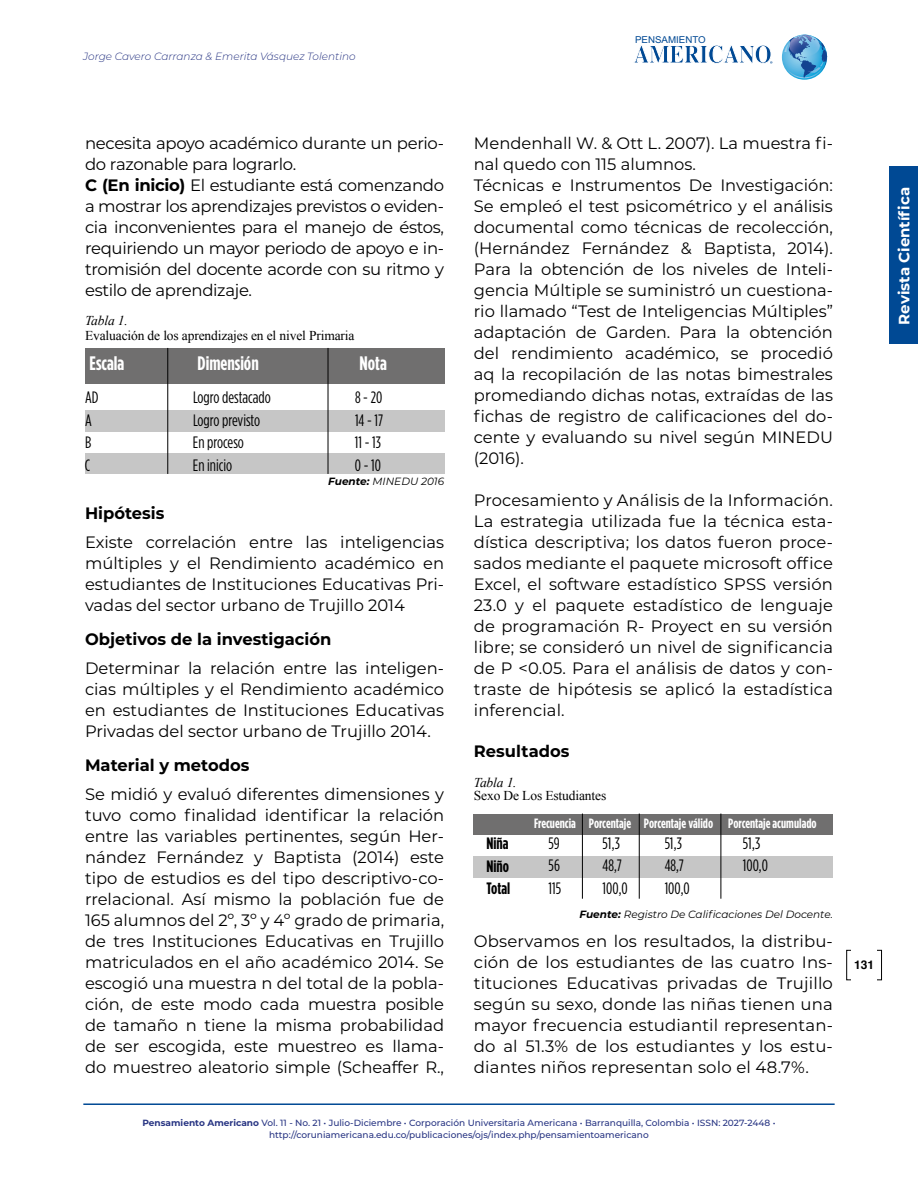
<style>
.page{position:relative;width:918px;height:1188px;background:#fff}
.page>*{position:absolute;margin:0;border:0;box-sizing:border-box;transform-origin:0 0}
.t1{font:700 19.5px "Gotham Condensed";color:#fff}
.t2{font:16.5px/21px "Montserrat";color:#000;text-align:justify}
.t3{font:16.5px/21px "Montserrat";letter-spacing:-.02em;color:#000}
.t4{font:16.5px "Gotham Condensed";color:#000}
.t5{font:700 16.5px "Montserrat";color:#000}
.t6{font:700 16.5px/22.5px "Gotham Condensed";color:#000;text-align:justify}
.t7{font:700 15px "Montserrat";color:#fff}
.t8{font:13.5px "Times New Roman";letter-spacing:-.01em;color:#000}
.t9{font:700 13.5px "Gotham Condensed";color:#fff}
.t10{font:italic 13.5px "Times New Roman";letter-spacing:-.01em;color:#000}
.t11{font:700 12px "Helvetica";color:#000}
.t12{font:italic 10.5px "Montserrat";color:#000}
.t13{font:italic 300 10.5px "Montserrat";color:#283583}
.t14{font:9.45px "Arial";color:#004994}
.t15{font:500 9px/12px "Montserrat";color:#283583;text-align:center}
.s1{font-weight:700}
</style>
<div class="page">
<div style="left:846px;top:950px;width:36px;height:30px;border:1px solid #000"></div>
<div style="left:851px;top:949px;width:26px;height:32px;background:#fff"></div>
<svg style="left:782px;top:35px;width:45px;height:45px"></svg>
<svg style="left:634px;top:45px;width:138px;height:19px"></svg>
<hr style="left:83px;top:1103px;width:752px;height:2px;background:#004994">
<div style="left:890px;top:167px;width:28px;height:177px;background:#004994"></div>
<div style="left:85px;top:410px;width:359px;height:22px;background:#c6c6c6"></div>
<div style="left:85px;top:453px;width:359px;height:21px;background:#c6c6c6"></div>
<div style="left:85px;top:348px;width:359px;height:36px;background:#706f6f"></div>
<hr style="left:168px;top:348px;width:1px;height:126px;background:#000">
<hr style="left:328px;top:348px;width:1px;height:126px;background:#000">
<div style="left:474px;top:856px;width:359px;height:22px;background:#c6c6c6"></div>
<div style="left:474px;top:814px;width:359px;height:20px;background:#706f6f"></div>
<hr style="left:721px;top:814px;width:1px;height:85px;background:#000">
<hr style="left:639px;top:814px;width:1px;height:85px;background:#000">
<hr style="left:582px;top:814px;width:1px;height:85px;background:#000">
<p class="t13" style="left:83px;top:49px;width:274px">Jorge Cavero Carranza &amp; Emerita Vásquez Tolentino</p>
<p class="t14" style="left:635px;top:34px;width:72px">PENSAMIENTO</p>
<p class="t3" style="left:85px;top:132px;width:361px">necesita apoyo académico durante un perio&shy;do razonable para lograrlo.<br><span class="s1">C (En inicio)</span> El estudiante está comenzando a mostrar los aprendizajes previstos o eviden&shy;cia inconvenientes para el manejo de éstos, requiriendo un mayor periodo de apoyo e in&shy;tromisión del docente acorde con su ritmo y estilo de aprendizaje.</p>
<p class="t10" style="left:85px;top:311px;width:44px">Tabla 1.</p>
<p class="t8" style="left:85px;top:326px;width:271px">Evaluación de los aprendizajes en el nivel Primaria</p>
<p class="t1" style="left:90px;top:352px;width:36px">Escala</p>
<p class="t1" style="left:198px;top:352px;width:63px">Dimensión</p>
<p class="t1" style="left:360px;top:352px;width:29px">Nota</p>
<p class="t4" style="left:85px;top:388px;width:15px">AD</p>
<p class="t4" style="left:193px;top:388px;width:79px">Logro destacado</p>
<p class="t4" style="left:355px;top:388px;width:29px">8 - 20</p>
<p class="t4" style="left:85px;top:410px;width:8px">A</p>
<p class="t4" style="left:193px;top:410px;width:69px">Logro previsto</p>
<p class="t4" style="left:355px;top:410px;width:30px">14 - 17</p>
<p class="t4" style="left:85px;top:433px;width:8px">B</p>
<p class="t4" style="left:193px;top:433px;width:53px">En proceso</p>
<p class="t4" style="left:355px;top:433px;width:28px">11 - 13</p>
<p class="t4" style="left:85px;top:455px;width:7px">C</p>
<p class="t4" style="left:193px;top:455px;width:41px">En inicio</p>
<p class="t4" style="left:355px;top:455px;width:28px">0 - 10</p>
<p class="t12" style="left:328px;top:474px;width:117px"><span class="s1">Fuente:</span> MINEDU 2016</p>
<p class="t5" style="left:85px;top:501px;width:81px">Hipótesis</p>
<p class="t2" style="left:85px;top:531px;width:361px">Existe correlación entre las inteligencias múltiples y el Rendimiento académico en estudiantes de Instituciones Educativas Pri&shy;vadas del sector urbano de Trujillo 2014</p>
<p class="t5" style="left:85px;top:627px;width:248px">Objetivos de la investigación</p>
<p class="t2" style="left:85px;top:657px;width:361px">Determinar la relación entre las inteligen&shy;cias múltiples y el Rendimiento académico en estudiantes de Instituciones Educativas Privadas del sector urbano de Trujillo 2014.</p>
<p class="t5" style="left:85px;top:753px;width:166px">Material y metodos</p>
<p class="t2" style="left:85px;top:783px;width:361px">Se midió y evaluó diferentes dimensiones y tuvo como finalidad identificar la relación entre las variables pertinentes, según Her&shy;nández Fernández y Baptista (2014) este tipo de estudios es del tipo descriptivo-co&shy;rrelacional. Así mismo la población fue de 165 alumnos del 2º, 3º y 4º grado de primaria, de tres Instituciones Educativas en Trujillo matriculados en el año académico 2014. Se escogió una muestra n del total de la pobla&shy;ción, de este modo cada muestra posible de tamaño n tiene la misma probabilidad de ser escogida, este muestreo es llama&shy;do muestreo aleatorio simple (Scheaffer R.,</p>
<p class="t2" style="left:474px;top:132px;width:361px;text-align:left">Mendenhall W. &amp; Ott L. 2007). La muestra fi&shy;nal quedo con 115 alumnos.<br>Técnicas e Instrumentos De Investigación:<br>Se empleó el test psicométrico y el análisis documental como técnicas de recolección, (Hernández Fernández &amp; Baptista, 2014).<br>Para la obtención de los niveles de Inteli&shy;gencia Múltiple se suministró un cuestiona&shy;rio llamado “Test de Inteligencias Múltiples” adaptación de Garden. Para la obtención del rendimiento académico, se procedió aq la recopilación de las notas bimestrales promediando dichas notas, extraídas de las fichas de registro de calificaciones del do&shy;cente y evaluando su nivel según MINEDU (2016).</p>
<p class="t2" style="left:474px;top:489px;width:361px">Procesamiento y Análisis de la Información.<br>La estrategia utilizada fue la técnica esta&shy;dística descriptiva; los datos fueron proce&shy;sados mediante el paquete microsoft office Excel, el software estadístico SPSS versión 23.0 y el paquete estadístico de lenguaje de programación R- Proyect en su versión libre; se consideró un nivel de significancia de P &lt;0.05. Para el análisis de datos y con&shy;traste de hipótesis se aplicó la estadística inferencial.</p>
<p class="t5" style="left:474px;top:739px;width:97px">Resultados</p>
<p class="t10" style="left:474px;top:773px;width:44px">Tabla 1.</p>
<p class="t8" style="left:474px;top:787px;width:134px">Sexo De Los Estudiantes</p>
<p class="t6" style="left:486px;top:832px;width:25px">Niña Niño Total</p>
<p class="t9" style="left:534px;top:815px;width:284px">Frecuencia Porcentaje Porcentaje válido Porcentaje acumulado</p>
<p class="t4" style="left:549px;top:834px;width:13px">59</p>
<p class="t4" style="left:603px;top:834px;width:19px">51,3</p>
<p class="t4" style="left:665px;top:834px;width:19px">51,3</p>
<p class="t4" style="left:743px;top:834px;width:19px">51,3</p>
<p class="t4" style="left:549px;top:856px;width:13px">56</p>
<p class="t4" style="left:603px;top:856px;width:21px">48,7</p>
<p class="t4" style="left:665px;top:856px;width:21px">48,7</p>
<p class="t4" style="left:743px;top:856px;width:27px">100,0</p>
<p class="t4" style="left:549px;top:879px;width:14px">115</p>
<p class="t4" style="left:603px;top:879px;width:27px">100,0</p>
<p class="t4" style="left:665px;top:879px;width:27px">100,0</p>
<p class="t12" style="left:579px;top:907px;width:255px"><span class="s1">Fuente:</span> Registro De Calificaciones Del Docente.</p>
<p class="t2" style="left:474px;top:930px;width:361px">Observamos en los resultados, la distribu&shy;ción de los estudiantes de las cuatro Ins&shy;tituciones Educativas privadas de Trujillo según su sexo, donde las niñas tienen una mayor frecuencia estudiantil representan&shy;do al 51.3% de los estudiantes y los estu&shy;diantes niños representan solo el 48.7%.</p>
<p class="t15" style="left:142px;top:1116px;width:635px"><span class="s1">Pensamiento Americano</span> Vol. 11 - No. 21 • Julio-Diciembre • Corporación Universitaria Americana • Barranquilla, Colombia • ISSN: 2027-2448 • http://coruniamericana.edu.co/publicaciones/ojs/index.php/pensamientoamericano</p>
<p class="t11" style="left:854px;top:955px;width:22px">131</p>
<p class="t7" style="left:893px;top:325px;width:139px;rotate:-90deg">Revista Científica</p>
</div>
